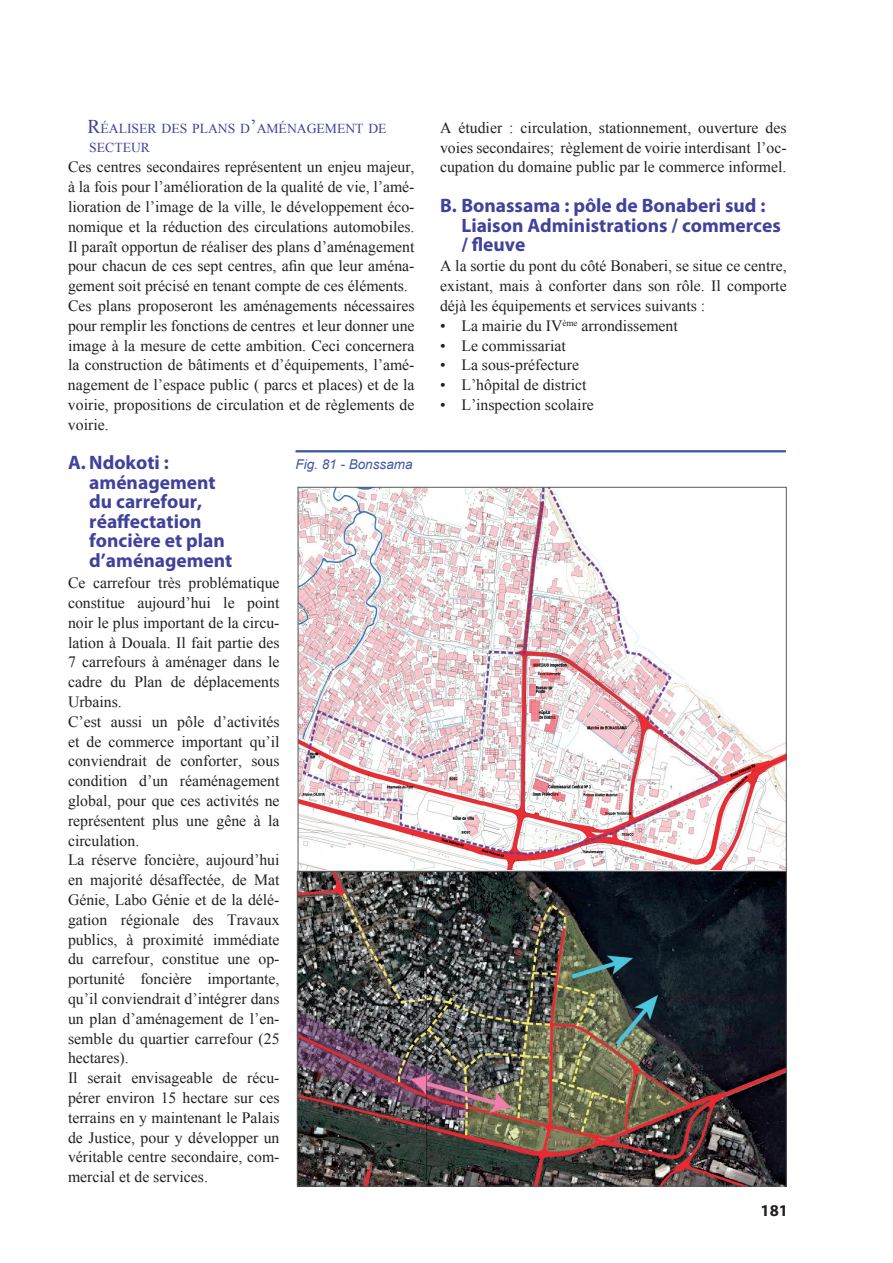
<style>
.page{position:relative;width:893px;height:1263px;background:#fff}
.page>*{position:absolute;margin:0;border:0;box-sizing:border-box;transform-origin:0 0}
.t1{font:700 19.5px/19.5px "Myriad Pro";color:#40429b}
.t2{font:700 16.5px "Myriad Pro";color:#231f20}
.t3{font:15.75px/19.8px "Times New Roman";color:#231f20}
.t4{font:13.65px/19.5px "Times New Roman";color:#40429b}
.t5{font:italic 13.5px "Arial";color:#4257a5}
.s1{font-size:19.5px}
</style>
<div class="page">
<img style="left:297px;top:487px;width:488px;height:697px">
<div style="left:297px;top:871px;width:490px;height:315px;border:1px solid #57585a"></div>
<hr style="left:296px;top:450px;width:490px;height:2px;background:#3853a3">
<p class="t4" style="left:88px;top:118px;width:301px"><span class="s1">R</span>ÉALISER DES PLANS D<span class="s1">’</span>AMÉNAGEMENT DE<br>SECTEUR</p>
<p class="t3" style="left:68px;top:157px;width:348px">Ces centres secondaires représentent un enjeu majeur, à la fois pour l’amélioration de la qualité de vie, l’amé&shy;lioration de l’image de la ville, le développement éco&shy;nomique et la réduction des circulations automobiles.<br>Il paraît opportun de réaliser des plans d’aménagement pour chacun de ces sept centres, afin que leur aména&shy;gement soit précisé en tenant compte de ces éléments.<br>Ces plans proposeront les aménagements nécessaires pour remplir les fonctions de centres et leur donner une image à la mesure de cette ambition. Ceci concernera la construction de bâtiments et d’équipements, l’amé&shy;nagement de l’espace public ( parcs et places) et de la voirie, propositions de circulation et de règlements de voirie.</p>
<p class="t1" style="left:89px;top:452px;width:145px;text-indent:-21px">A. Ndokoti : aménagement du carrefour, réaffectation foncière et plan d’aménagement</p>
<p class="t3" style="left:68px;top:573px;width:213px">Ce carrefour très problématique constitue aujourd’hui le point noir le plus important de la circu&shy;lation à Douala. Il fait partie des<br>7 carrefours à aménager dans le cadre du Plan de déplacements<br>Urbains.<br>C’est aussi un pôle d’activités et de commerce important qu’il conviendrait de conforter, sous condition d’un réaménagement global, pour que ces activités ne représentent plus une gêne à la circulation.<br>La réserve foncière, aujourd’hui en majorité désaffectée, de Mat<br>Génie, Labo Génie et de la délé&shy;gation régionale des Travaux publics, à proximité immédiate du carrefour, constitue une op&shy;portunité foncière importante, qu’il conviendrait d’intégrer dans un plan d’aménagement de l’en&shy;semble du quartier carrefour (25 hectares).<br>Il serait envisageable de récu&shy;pérer environ 15 hectare sur ces terrains en y maintenant le Palais de Justice, pour y développer un véritable centre secondaire, com&shy;mercial et de services.</p>
<p class="t5" style="left:296px;top:456px;width:119px">Fig. 81 - Bonssama</p>
<p class="t3" style="left:440px;top:117px;width:348px;text-align:justify">A étudier : circulation, stationnement, ouverture des voies secondaires; règlement de voirie interdisant l’oc&shy;cupation du domaine public par le commerce informel.</p>
<p class="t1" style="left:461px;top:195px;width:321px;text-indent:-21px">B. Bonassama : pôle de Bonaberi sud :<br>Liaison Administrations / commerces / fleuve</p>
<p class="t3" style="left:440px;top:256px;width:348px;text-align:justify">A la sortie du pont du côté Bonaberi, se situe ce centre, existant, mais à conforter dans son rôle. Il comporte déjà les équipements et services suivants :</p>
<p class="t3" style="left:440px;top:315px;width:239px">• La mairie du IV<sup>ème</sup> arrondissement</p>
<p class="t3" style="left:440px;top:335px;width:127px">• Le commissariat</p>
<p class="t3" style="left:440px;top:355px;width:140px">• La sous-préfecture</p>
<p class="t3" style="left:440px;top:375px;width:148px">• L’hôpital de district</p>
<p class="t3" style="left:440px;top:395px;width:155px">• L’inspection scolaire</p>
<p class="t2" style="left:761px;top:1199px;width:29px">181</p>
</div>
